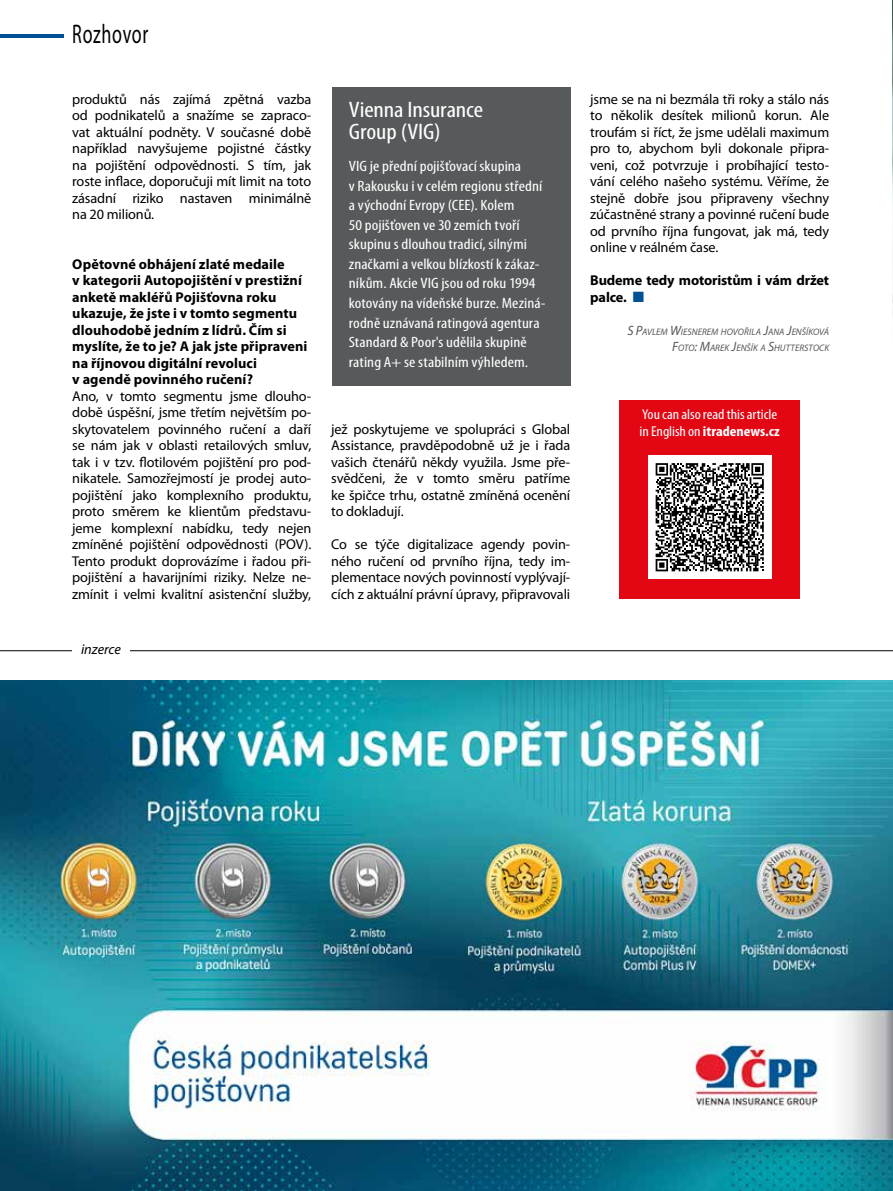
<style>
.page{position:relative;width:893px;height:1191px;background:#fff}
.page>*{position:absolute;margin:0;border:0;box-sizing:border-box;transform-origin:0 0}
.t1{font:27px "Myriad Pro";letter-spacing:.04em;color:#000;scale:.67 1}
.t2{font:condensed 22.5px/22.5px "Myriad Pro";letter-spacing:-.005em;color:#fff;scale:1.15 1}
.t3{font:condensed 15px/19.5px "Myriad Pro";letter-spacing:.005em;color:#fff;scale:1.15 1}
.t4{font:14.25px/16.5px "Myriad Pro";letter-spacing:-.01em;color:#000;text-align:justify}
.t5{font:700 14.25px/16.5px "Myriad Pro";letter-spacing:.005em;color:#000}
.t6{font:condensed 14.25px/16.5px "Myriad Pro";letter-spacing:-.005em;color:#fff;scale:1.12 1}
.t7{font:italic 14.25px "Myriad Pro";letter-spacing:-.005em;color:#000}
.t8{font:italic 9.45px/16.5px "Myriad Pro";color:#575756;text-align:right}
.s1{font-size:13.5px}
.s2{font-weight:700}
</style>
<div class="page">
<hr style="left:0;top:34px;width:64px;height:3px;background:#005094">
<div style="left:332px;top:87px;width:239px;height:298px;background:#565a5b"></div>
<img style="left:892px;top:0;width:1px;height:315px">
<hr style="left:0;top:650px;width:893px;height:1px;background:#000">
<div style="left:72px;top:637px;width:58px;height:22px;background:#fff"></div>
<img style="left:0;top:680px;width:893px;height:511px">
<div style="left:620px;top:400px;width:180px;height:198px;background:#e30613"></div>
<div style="left:648px;top:455px;width:123px;height:124px;background:#fff"></div>
<svg style="left:656px;top:463px;width:108px;height:108px"></svg>
<h1 class="t1" style="left:72px;top:17px;width:115px">Rozhovor</h1>
<p class="t4" style="left:72px;top:90px;width:240px">produktů nás zajímá zpětná vazba od podnikatelů a snažíme se zapraco&shy;vat aktuální podněty. V současné době například navyšujeme pojistné částky na pojištění odpovědnosti. S tím, jak roste inflace, doporučuji mít limit na toto zásadní riziko nastaven minimálně na 20 milionů.</p>
<p class="t5" style="left:72px;top:255px;width:237px">Opětovné obhájení zlaté medaile<br>v kategorii Autopojištění v prestižní anketě makléřů Pojišťovna roku ukazuje, že jste i v tomto segmentu dlouhodobě jedním z lídrů. Čím si myslíte, že to je? A jak jste připraveni na říjnovou digitální revoluci<br>v agendě povinného ručení?</p>
<p class="t4" style="left:72px;top:387px;width:240px">Ano, v tomto segmentu jsme dlouho&shy;době úspěšní, jsme třetím největším po&shy;skytovatelem povinného ručení a daří se nám jak v oblasti retailových smluv, tak i v tzv. flotilovém pojištění pro pod&shy;nikatele. Samozřejmostí je prodej auto&shy;pojištění jako komplexního produktu, proto směrem ke klientům představu&shy;jeme komplexní nabídku, tedy nejen zmíněné pojištění odpovědnosti (POV).<br>Tento produkt doprovázíme i řadou při&shy;pojištění a havarijními riziky. Nelze ne&shy;zmínit i velmi kvalitní asistenční služby,</p>
<p class="t7" style="left:81px;top:640px;width:41px">inzerce</p>
<h2 class="t2" style="left:349px;top:98px;width:118px">Vienna Insurance<br>Group (VIG)</h2>
<p class="t3" style="left:349px;top:156px;width:173px">VIG je přední pojišťovací skupina<br>v Rakousku i v celém regionu střední a východní Evropy (CEE). Kolem<br>50 pojišťoven ve 30 zemích tvoří skupinu s dlouhou tradicí, silnými značkami a velkou blízkostí k zákaz&shy;níkům. Akcie VIG jsou od roku 1994 kotovány na vídeňské burze. Meziná&shy;rodně uznávaná ratingová agentura Standard &amp; Poor's udělila skupině rating A+ se stabilním výhledem.</p>
<p class="t4" style="left:331px;top:420px;width:240px">jež poskytujeme ve spolupráci s Global Assistance, pravděpodobně už je i řada vašich čtenářů někdy využila. Jsme pře&shy;svědčeni, že v tomto směru patříme ke špičce trhu, ostatně zmíněná ocenění to dokladují.</p>
<p class="t4" style="left:331px;top:536px;width:240px">Co se týče digitalizace agendy povin&shy;ného ručení od prvního října, tedy im&shy;plementace nových povinností vyplývají&shy;cích z aktuální právní úpravy, připravovali</p>
<p class="t4" style="left:590px;top:90px;width:240px">jsme se na ni bezmála tři roky a stálo nás to několik desítek milionů korun. Ale troufám si říct, že jsme udělali maximum pro to, abychom byli dokonale připra&shy;veni, což potvrzuje i probíhající testo&shy;vání celého našeho systému. Věříme, že stejně dobře jsou připraveny všechny zúčastněné strany a povinné ručení bude od prvního října fungovat, jak má, tedy online v reálném čase.</p>
<p class="t5" style="left:590px;top:272px;width:240px">Budeme tedy motoristům i vám držet palce.</p>
<p class="t8" style="left:627px;top:323px;width:204px"><span class="s1">S P</span>AVLEM <span class="s1">W</span>IESNEREM HOVOŘILA <span class="s1">J</span>ANA <span class="s1">J</span>ENŠÍKOVÁ<br><span class="s1">F</span>OTO<span class="s1">: M</span>AREK <span class="s1">J</span>ENŠÍK A <span class="s1">S</span>HUTTERSTOCK</p>
<p class="t6" style="left:640px;top:406px;width:127px">You can also read this article in English on <span class="s2">itradenews.cz</span></p>
</div>
